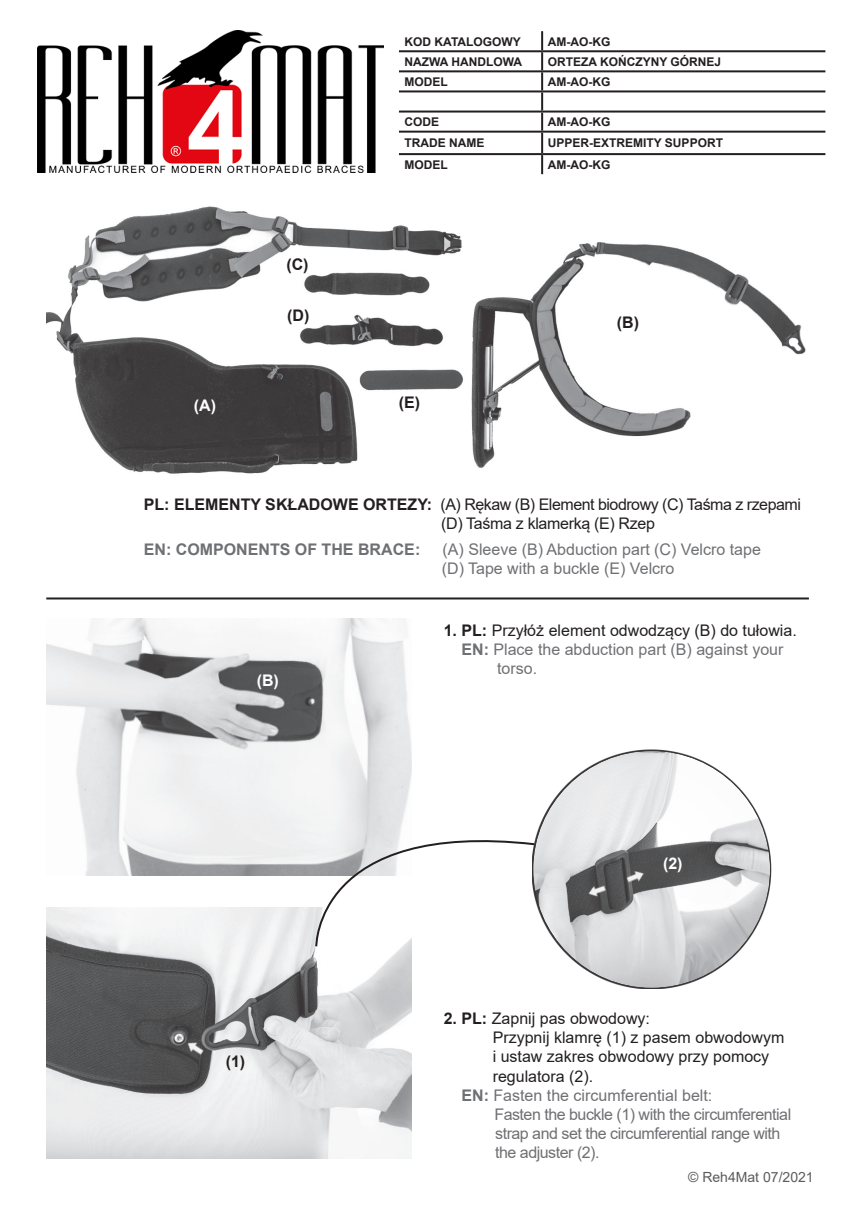
<style>
.page{position:relative;width:862px;height:1214px;background:#fff}
.page>*{position:absolute;margin:0;border:0;box-sizing:border-box;transform-origin:0 0}
.t1{font:16px "Arial";color:#6f7073}
.t2{font:16px "Arial";color:#231f20}
.t3{font:16px "Arial";letter-spacing:-.03em;color:#6f7073}
.t4{font:16px "Arial";letter-spacing:-.03em;color:#231f20}
.t5{font:16px "Arial";letter-spacing:-.02em;color:#231f20}
.t6{font:700 16px "Arial";color:#6f7073}
.t7{font:700 16px "Arial";color:#231f20}
.t8{font:700 16px "Arial";color:#fff}
.t9{font:14px "Arial";color:#5c5c5f}
.t10{font:700 12px "Arial";color:#231f20}
.s1{font-weight:700}
</style>
<div class="page">
<hr style="left:399px;top:50px;width:143px;height:2px;background:#231f20">
<hr style="left:542px;top:50px;width:283px;height:2px;background:#231f20">
<hr style="left:399px;top:70px;width:143px;height:2px;background:#231f20">
<hr style="left:542px;top:70px;width:283px;height:2px;background:#231f20">
<hr style="left:399px;top:90px;width:143px;height:2px;background:#231f20">
<hr style="left:542px;top:90px;width:283px;height:2px;background:#231f20">
<hr style="left:399px;top:110px;width:143px;height:2px;background:#231f20">
<hr style="left:542px;top:110px;width:283px;height:2px;background:#231f20">
<svg style="left:541px;top:31px;width:2px;height:100px"></svg>
<hr style="left:399px;top:131px;width:143px;height:2px;background:#231f20">
<hr style="left:542px;top:131px;width:283px;height:2px;background:#231f20">
<hr style="left:541px;top:133px;width:2px;height:20px;background:#231f20">
<hr style="left:399px;top:153px;width:143px;height:2px;background:#231f20">
<hr style="left:542px;top:153px;width:283px;height:2px;background:#231f20">
<svg style="left:541px;top:155px;width:2px;height:19px"></svg>
<img style="left:37px;top:30px;width:347px;height:143px">
<img style="left:46px;top:206px;width:760px;height:268px">
<img style="left:46px;top:618px;width:365px;height:256px">
<div style="left:532px;top:748px;width:240px;height:240px;background:#231f20;opacity:.03"></div>
<img style="left:46px;top:907px;width:365px;height:251px">
<svg style="left:178px;top:1028px;width:41px;height:39px"></svg>
<svg style="left:314px;top:819px;width:222px;height:129px"></svg>
<svg style="left:580px;top:858px;width:70px;height:46px"></svg>
<hr style="left:46px;top:597px;width:763px;height:2px;background:#231f20">
<p class="t8" style="left:194px;top:394px;width:24px">(A)</p>
<p class="t7" style="left:286px;top:253px;width:24px">(C)</p>
<p class="t7" style="left:287px;top:304px;width:24px">(D)</p>
<p class="t10" style="left:405px;top:33px;width:118px">KOD KATALOGOWY</p>
<p class="t10" style="left:548px;top:33px;width:64px">AM-AO-KG</p>
<p class="t10" style="left:405px;top:53px;width:119px">NAZWA HANDLOWA</p>
<p class="t10" style="left:548px;top:53px;width:175px">ORTEZA KOŃCZYNY GÓRNEJ</p>
<p class="t10" style="left:405px;top:73px;width:45px">MODEL</p>
<p class="t10" style="left:548px;top:73px;width:64px">AM-AO-KG</p>
<p class="t10" style="left:405px;top:113px;width:36px">CODE</p>
<p class="t10" style="left:548px;top:113px;width:64px">AM-AO-KG</p>
<p class="t10" style="left:405px;top:134px;width:81px">TRADE NAME</p>
<p class="t10" style="left:548px;top:134px;width:177px">UPPER-EXTREMITY SUPPORT</p>
<p class="t10" style="left:405px;top:156px;width:45px">MODEL</p>
<p class="t10" style="left:548px;top:156px;width:64px">AM-AO-KG</p>
<p class="t7" style="left:399px;top:391px;width:23px">(E)</p>
<p class="t7" style="left:617px;top:311px;width:24px">(B)</p>
<p class="t4" style="left:144px;top:493px;width:658px"><span class="s1">PL: ELEMENTY SKŁADOWE ORTEZY:</span> (A) Rękaw (B) Element biodrowy (C) Taśma z rzepami</p>
<p class="t5" style="left:441px;top:512px;width:215px">(D) Taśma z klamerką (E) Rzep</p>
<p class="t6" style="left:144px;top:538px;width:278px">EN: COMPONENTS OF THE BRACE:</p>
<p class="t1" style="left:442px;top:538px;width:320px">(A) Sleeve (B) Abduction part (C) Velcro tape</p>
<p class="t1" style="left:442px;top:557px;width:234px">(D) Tape with a buckle (E) Velcro</p>
<p class="t8" style="left:257px;top:669px;width:24px">(B)</p>
<p class="t7" style="left:226px;top:1049px;width:21px">(1)</p>
<p class="t2" style="left:444px;top:619px;width:354px"><span class="s1">1. PL:</span> Przyłóż element odwodzący (B) do tułowia.</p>
<p class="t1" style="left:461px;top:638px;width:323px"><span class="s1">EN:</span> Place the abduction part (B) against your</p>
<p class="t1" style="left:497px;top:657px;width:42px">torso.</p>
<p class="t8" style="left:663px;top:851px;width:21px">(2)</p>
<p class="t2" style="left:444px;top:1007px;width:208px"><span class="s1">2. PL:</span> Zapnij pas obwodowy:</p>
<p class="t2" style="left:493px;top:1026px;width:293px">Przypnij klamrę (1) z pasem obwodowym</p>
<p class="t2" style="left:493px;top:1045px;width:278px">i ustaw zakres obwodowy przy pomocy</p>
<p class="t2" style="left:493px;top:1064px;width:102px">regulatora (2).</p>
<p class="t1" style="left:461px;top:1083px;width:252px"><span class="s1">EN:</span> Fasten the circumferential belt:</p>
<p class="t3" style="left:494px;top:1103px;width:298px">Fasten the buckle (1) with the circumferential</p>
<p class="t3" style="left:495px;top:1122px;width:287px">strap and set the circumferential range with</p>
<p class="t3" style="left:495px;top:1141px;width:106px">the adjuster (2).</p>
<p class="t9" style="left:688px;top:1167px;width:127px">© Reh4Mat 07/2021</p>
</div>
